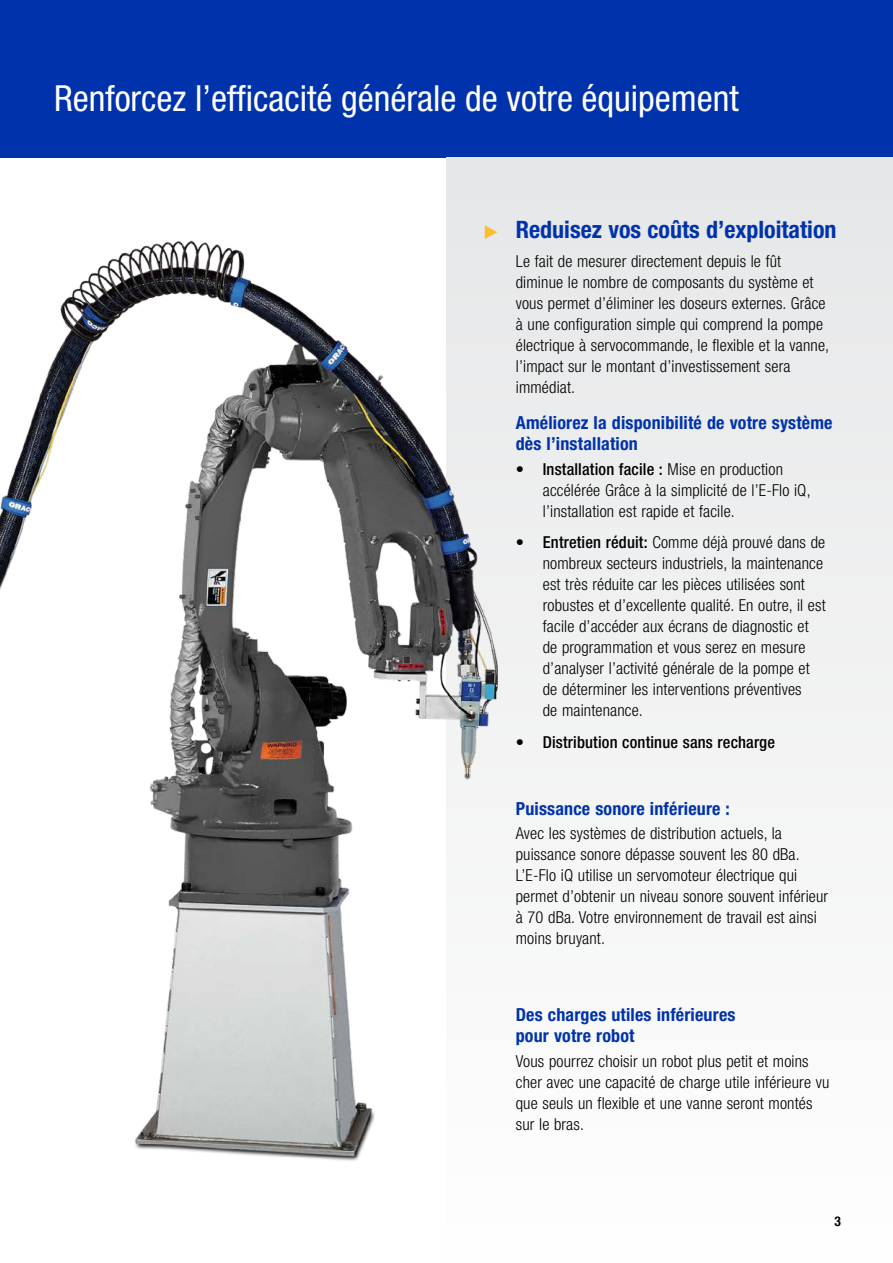
<style>
.page{position:relative;width:893px;height:1263px;background:#fff}
.page>*{position:absolute;margin:0;border:0;box-sizing:border-box;transform-origin:0 0}
.t1{font:condensed 36px "Helvetica Neue LT Std";color:#fff}
.t2{font:700 condensed 24px "Helvetica Neue LT Std";color:#0033ab}
.t3{font:700 condensed 18px/21px "Helvetica Neue LT Std";letter-spacing:.01em;color:#0033ab}
.t4{font:300 condensed 16.5px/21px "Helvetica Neue LT Std";letter-spacing:.01em;color:#000}
.t5{font:500 condensed 16.5px "Helvetica Neue LT Std";letter-spacing:.01em;color:#000}
.t6{font:700 condensed 13.5px "Helvetica Neue LT Std";color:#000}
.s1{font-weight:500}
</style>
<div class="page">
<div style="left:0;top:0;width:893px;height:157px;background:#0033ab"></div>
<div style="left:446px;top:157px;width:447px;height:1106px;background:#f2f2f3"></div>
<img style="left:0;top:188px;width:497px;height:1075px">
<svg style="left:485px;top:225px;width:12px;height:14px"></svg>
<h1 class="t1" style="left:54px;top:77px;width:686px">Renforcez l’efficacité générale de votre équipement</h1>
<h2 class="t2" style="left:516px;top:215px;width:322px">Reduisez vos coûts d’exploitation</h2>
<p class="t4" style="left:516px;top:250px;width:315px">Le fait de mesurer directement depuis le fût diminue le nombre de composants du système et vous permet d’éliminer les doseurs externes. Grâce à une configuration simple qui comprend la pompe électrique à servocommande, le flexible et la vanne, l’impact sur le montant d’investissement sera immédiat.</p>
<p class="t3" style="left:516px;top:412px;width:318px">Améliorez la disponibilité de votre système dès l’installation</p>
<p class="t4" style="left:543px;top:458px;width:269px;text-indent:-27px"><span class="s1">• Installation facile :</span> Mise en production accélérée Grâce à la simplicité de l’E-Flo iQ, l’installation est rapide et facile.</p>
<p class="t4" style="left:543px;top:531px;width:284px;text-indent:-27px"><span class="s1">• Entretien réduit:</span> Comme déjà prouvé dans de nombreux secteurs industriels, la maintenance est très réduite car les pièces utilisées sont robustes et d’excellente qualité. En outre, il est facile d’accéder aux écrans de diagnostic et de programmation et vous serez en mesure d’analyser l’activité générale de la pompe et de déterminer les interventions préventives<br>de maintenance.</p>
<p class="t5" style="left:516px;top:732px;width:261px">• Distribution continue sans recharge</p>
<p class="t3" style="left:516px;top:798px;width:216px">Puissance sonore inférieure :</p>
<p class="t4" style="left:516px;top:823px;width:314px">Avec les systèmes de distribution actuels, la puissance sonore dépasse souvent les 80 dBa.<br>L’E-Flo iQ utilise un servomoteur électrique qui permet d’obtenir un niveau sonore souvent inférieur à 70 dBa. Votre environnement de travail est ainsi moins bruyant.</p>
<p class="t3" style="left:516px;top:1004px;width:221px">Des charges utiles inférieures pour votre robot</p>
<p class="t4" style="left:516px;top:1050px;width:315px">Vous pourrez choisir un robot plus petit et moins cher avec une capacité de charge utile inférieure vu que seuls un flexible et une vanne seront montés sur le bras.</p>
<p class="t6" style="left:834px;top:1213px;width:8px">3</p>
</div>
